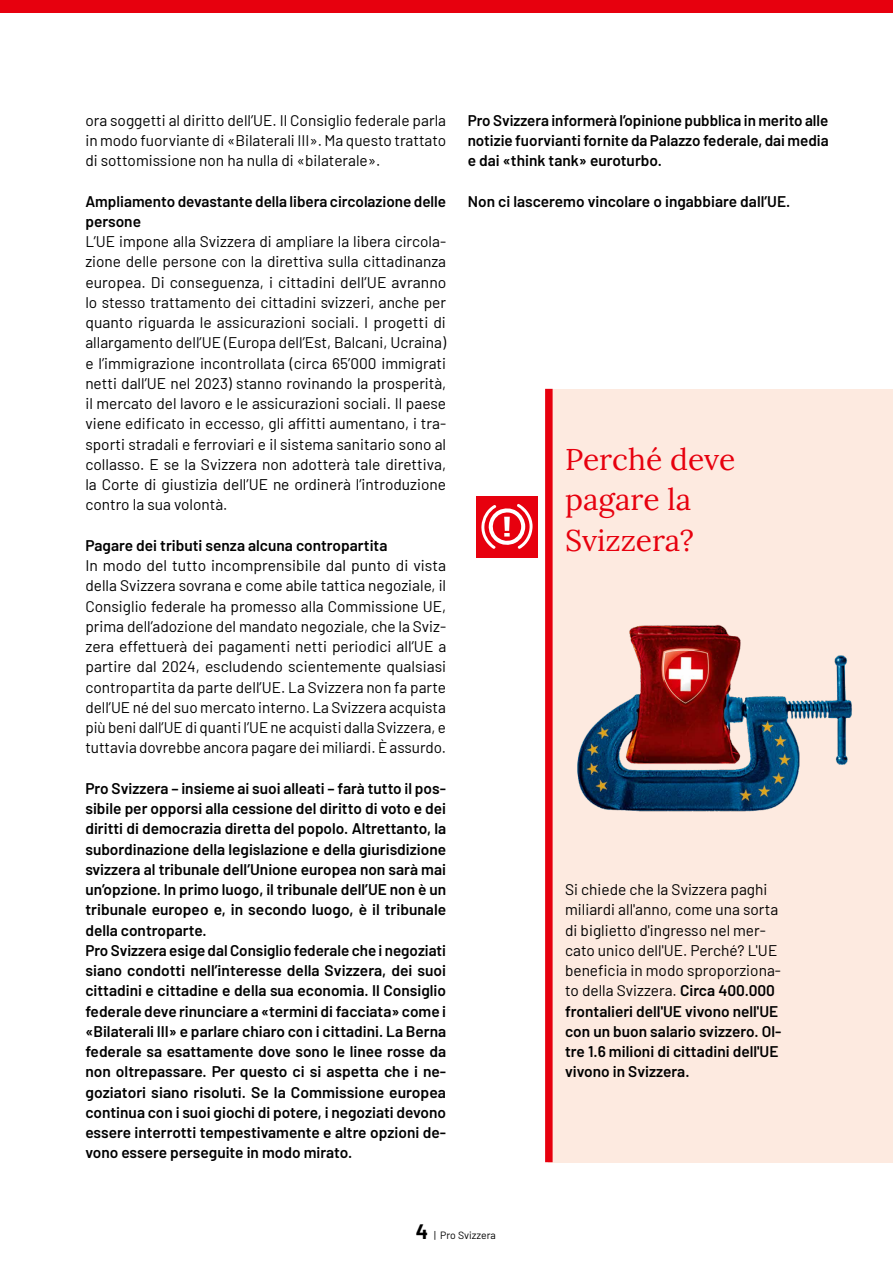
<style>
.page{position:relative;width:893px;height:1263px;background:#fff}
.page>*{position:absolute;margin:0;border:0;box-sizing:border-box;transform-origin:0 0}
.t1{font:30px/40.5px "Lora";color:#e7000e}
.t2{font:15.45px/20.2px "Barlow";color:#000;text-align:justify}
.t3{font:600 15.45px/20.2px "Barlow";color:#000}
.t4{font:10.5px "Barlow";color:#000}
.s1{font-weight:600}
.s2{font-weight:700;font-size:20.4px}
</style>
<div class="page">
<div style="left:549px;top:389px;width:344px;height:773px;background:#fdeae0"></div>
<img style="left:577px;top:625px;width:275px;height:187px">
<div style="left:476px;top:497px;width:62px;height:61px;background:#e7000e"></div>
<svg style="left:481px;top:504px;width:52px;height:45px"></svg>
<div style="left:545px;top:389px;width:8px;height:773px;background:#e7000e"></div>
<div style="left:0;top:0;width:893px;height:13px;background:#e7000e"></div>
<p class="t2" style="left:85px;top:109px;width:362px">ora soggetti al diritto dell’UE. Il Consiglio federale parla in modo fuorviante di «Bilaterali III». Ma questo trattato di sottomissione non ha nulla di «bilaterale».</p>
<p class="t3" style="left:85px;top:190px;width:362px">Ampliamento devastante della libera circolazione delle persone</p>
<p class="t2" style="left:85px;top:230px;width:362px">L’UE impone alla Svizzera di ampliare la libera circola&shy;zione delle persone con la direttiva sulla cittadinanza europea. Di conseguenza, i cittadini dell’UE avranno lo stesso trattamento dei cittadini svizzeri, anche per quanto riguarda le assicurazioni sociali. I progetti di allargamento dell’UE (Europa dell’Est, Balcani, Ucraina) e l’immigrazione incontrollata (circa 65’000 immigrati netti dall’UE nel 2023) stanno rovinando la prosperità, il mercato del lavoro e le assicurazioni sociali. Il paese viene edificato in eccesso, gli affitti aumentano, i tra&shy;sporti stradali e ferroviari e il sistema sanitario sono al collasso. E se la Svizzera non adotterà tale direttiva, la Corte di giustizia dell’UE ne ordinerà l’introduzione contro la sua volontà.</p>
<p class="t3" style="left:85px;top:534px;width:304px">Pagare dei tributi senza alcuna contropartita</p>
<p class="t2" style="left:85px;top:554px;width:362px">In modo del tutto incomprensibile dal punto di vista della Svizzera sovrana e come abile tattica negoziale, il Consiglio federale ha promesso alla Commissione UE, prima dell’adozione del mandato negoziale, che la Sviz&shy;zera effettuerà dei pagamenti netti periodici all’UE a partire dal 2024, escludendo scientemente qualsiasi contropartita da parte dell’UE. La Svizzera non fa parte dell’UE né del suo mercato interno. La Svizzera acquista più beni dall’UE di quanti l’UE ne acquisti dalla Svizzera, e tuttavia dovrebbe ancora pagare dei miliardi. È assurdo.</p>
<p class="t3" style="left:85px;top:777px;width:362px">Pro Svizzera – insieme ai suoi alleati – farà tutto il pos&shy;sibile per opporsi alla cessione del diritto di voto e dei diritti di democrazia diretta del popolo. Altrettanto, la subordinazione della legislazione e della giurisdizione svizzera al tribunale dell’Unione europea non sarà mai un’opzione. In primo luogo, il tribunale dell’UE non è un tribunale europeo e, in secondo luogo, è il tribunale della controparte.<br>Pro Svizzera esige dal Consiglio federale che i negoziati siano condotti nell’interesse della Svizzera, dei suoi cittadini e cittadine e della sua economia. Il Consiglio federale deve rinunciare a «termini di facciata» come i «Bilaterali III» e parlare chiaro con i cittadini. La Berna federale sa esattamente dove sono le linee rosse da non oltrepassare. Per questo ci si aspetta che i ne&shy;goziatori siano risoluti. Se la Commissione europea continua con i suoi giochi di potere, i negoziati devono essere interrotti tempestivamente e altre opzioni de&shy;vono essere perseguite in modo mirato.</p>
<p class="t3" style="left:468px;top:109px;width:362px;text-align:justify">Pro Svizzera informerà l’opinione pubblica in merito alle notizie fuorvianti fornite da Palazzo federale, dai media e dai «think tank» euroturbo.</p>
<p class="t3" style="left:468px;top:190px;width:324px">Non ci lasceremo vincolare o ingabbiare dall’UE.</p>
<h1 class="t1" style="left:565px;top:437px;width:172px">Perché deve pagare la<br>Svizzera?</h1>
<p class="t2" style="left:565px;top:878px;width:218px;text-align:left">Si chiede che la Svizzera paghi miliardi all'anno, come una sorta di biglietto d'ingresso nel mer&shy;cato unico dell'UE. Perché? L'UE beneficia in modo sproporziona&shy;to della Svizzera. <span class="s1">Circa 400.000 frontalieri dell'UE vivono nell'UE con un buon salario svizzero. Ol&shy;tre 1.6 milioni di cittadini dell'UE vivono in Svizzera.</span></p>
<p class="t4" style="left:416px;top:1228px;width:82px"><span class="s2">4</span> | Pro Svizzera</p>
</div>
